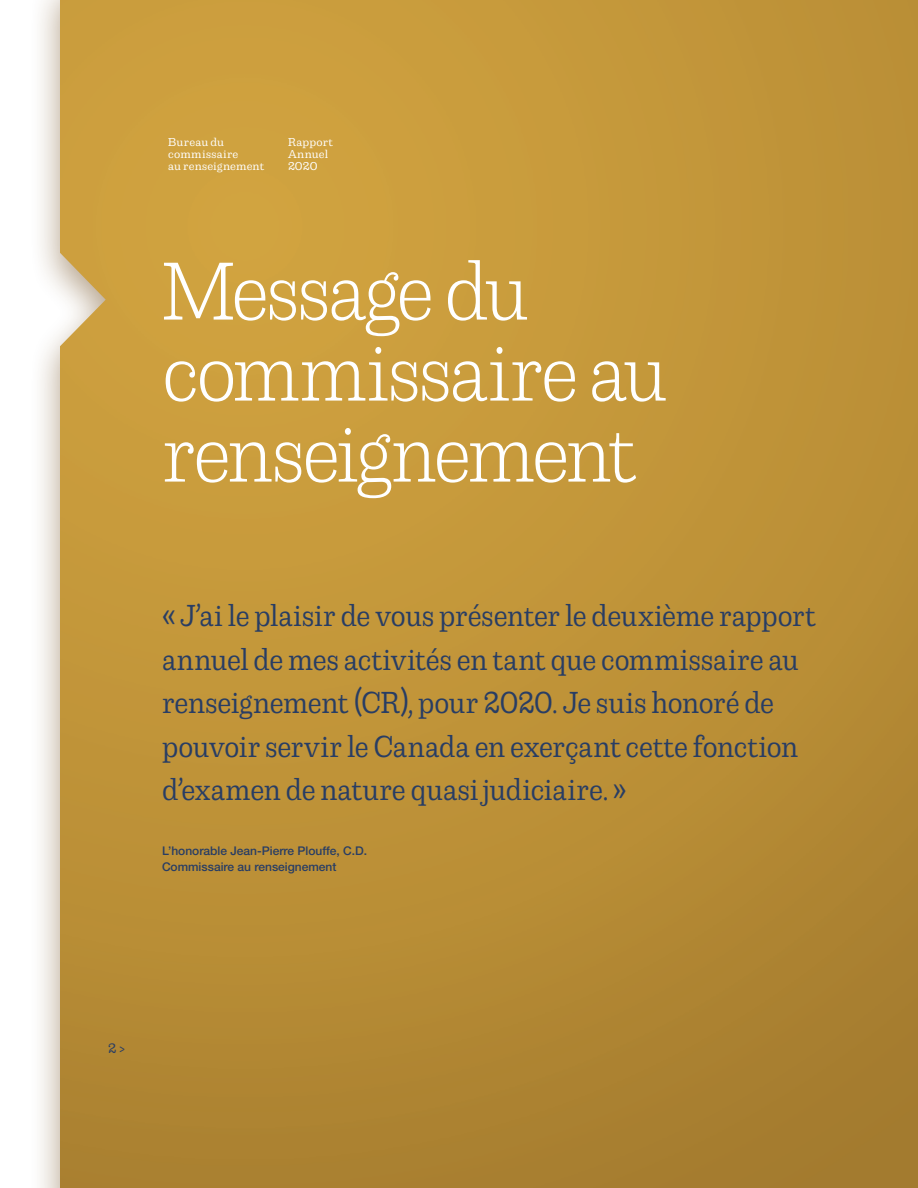
<style>
.page{position:relative;width:918px;height:1188px;background:#fff}
.page>*{position:absolute;margin:0;border:0;box-sizing:border-box;transform-origin:0 0}
.t1{font:300 81px/81px "Capital Serif";letter-spacing:-.035em;color:#fff;scale:.9 1}
.t2{font:30px/43.5px "Capital Serif";letter-spacing:-.005em;color:#283d64;scale:.9 1}
.t3{font:13.5px "Capital Serif";color:#283d64}
.t4{font:500 12px/16.5px "Helvetica Neue LT Std";color:#283d64}
.t5{font:11.25px/12px "Capital Serif";letter-spacing:.02em;color:#fff}
.s1{font-weight:500;font-size:10.5px}
</style>
<div class="page">
<div style="left:29px;top:0;width:889px;height:1188px;background:#694312;opacity:.47"></div>
<img style="left:60px;top:0;width:858px;height:1188px">
<p class="t5" style="left:168px;top:136px;width:97px">Bureau du commissaire<br>au renseignement</p>
<p class="t5" style="left:288px;top:136px;width:46px">Rapport<br>Annuel<br>2020</p>
<h1 class="t1" style="left:162px;top:250px;width:564px">Message du commissaire au renseignement</h1>
<p class="t2" style="left:162px;top:594px;width:728px">« J’ai le plaisir de vous présenter le deuxième rapport annuel de mes activités en tant que commissaire au renseignement (CR), pour 2020. Je suis honoré de pouvoir servir le Canada en exerçant cette fonction d’examen de nature quasi judiciaire. »</p>
<p class="t4" style="left:162px;top:842px;width:207px">L’honorable Jean-Pierre Plouffe, C.D.<br>Commissaire au renseignement</p>
<p class="t3" style="left:108px;top:1039px;width:18px">2 <span class="s1">&gt;</span></p>
</div>
